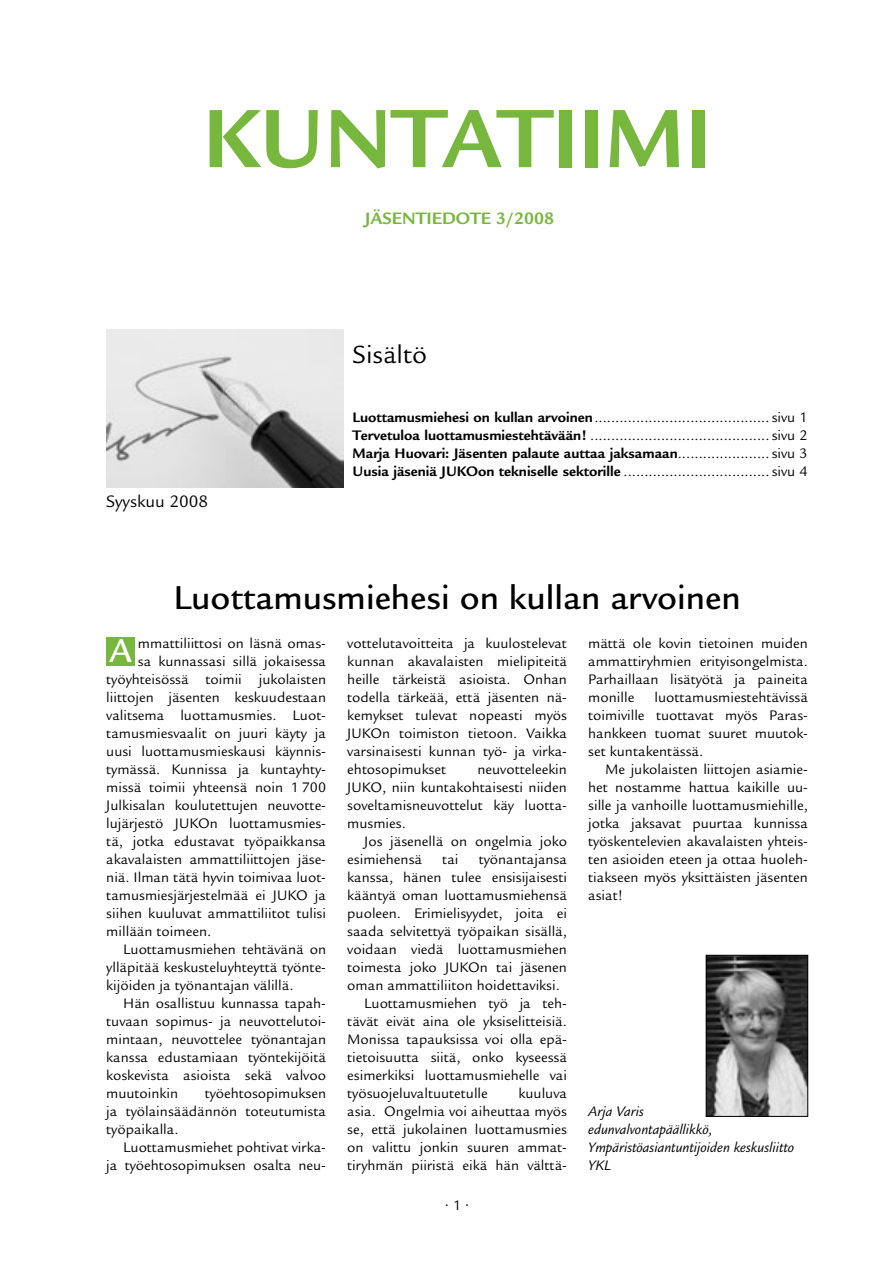
<style>
.page{position:relative;width:893px;height:1263px;background:#fff}
.page>*{position:absolute;margin:0;border:0;box-sizing:border-box;transform-origin:0 0}
.t1{font:700 90px "Legacy Sans";color:#78b73e}
.ots_2{font:500 36px "Legacy Sans";color:#000}
.ots_2-2{font:500 36px "Legacy Sans";color:#fff}
.leipis_10_12_EI_SIS{font:27px "Legacy Sans";color:#000}
.t2{font:700 18px "Legacy Sans";color:#78b73e}
.ingr{font:18px "Legacy Sans";color:#000}
.leipis_10_12{font:15px/18px "Legacy Sans";color:#000;text-align:justify}
.leipis_10_12_ANF_2p{font:15px "Legacy Sans";color:#000}
.leipis_10_12_EI_SIS-2{font:15px "Legacy Sans";color:#000}
.kirjoittaja{font:italic 15px/18px "Legacy Sans";color:#000}
.leipis_10_12_EI_SIS-3{font:700 15px "Legacy Sans";color:#000}
.s1{font-weight:700}
.s2{font-weight:400}
</style>
<div class="page">
<img style="left:106px;top:330px;width:238px;height:157px">
<div style="left:106px;top:637px;width:29px;height:29px;background:#78b73e"></div>
<img style="left:708px;top:957px;width:98px;height:157px">
<div style="left:706px;top:955px;width:102px;height:161px;border:1px solid #000"></div>
<p class="t1" style="left:202px;top:87px;width:511px">KUNTATIIMI</p>
<p class="t2" style="left:365px;top:208px;width:190px">JÄSENTIEDOTE 3/2008</p>
<p class="leipis_10_12_EI_SIS" style="left:352px;top:339px;width:76px">Sisältö</p>
<p class="ingr" style="left:106px;top:491px;width:103px">Syyskuu 2008</p>
<p class="leipis_10_12_EI_SIS-2" style="left:352px;top:408px;width:456px"><span class="s1">Luottamusmiehesi on kullan arvoinen</span> ..........................................sivu 1</p>
<p class="leipis_10_12_EI_SIS-2" style="left:352px;top:426px;width:456px"><span class="s1">Tervetuloa luottamusmiestehtävään!</span> ...........................................sivu 2</p>
<p class="leipis_10_12_EI_SIS-3" style="left:352px;top:444px;width:456px">Marja Huovari: Jäsenten palaute auttaa jaksamaan <span class="s2">......................sivu 3</span></p>
<p class="leipis_10_12_EI_SIS-2" style="left:352px;top:462px;width:456px"><span class="s1">Uusia jäseniä JUKOon tekniselle sektorille</span> ...................................sivu 4</p>
<p class="ots_2" style="left:173px;top:577px;width:569px">Luottamusmiehesi on kullan arvoinen</p>
<p class="leipis_10_12_ANF_2p" style="left:138px;top:635px;width:190px">mmattiliittosi on läsnä omas-</p>
<p class="leipis_10_12_ANF_2p" style="left:138px;top:653px;width:190px">sa kunnassasi sillä jokaisessa</p>
<p class="leipis_10_12_ANF_2p" style="left:106px;top:671px;width:221px">työyhteisössä toimii jukolaisten</p>
<p class="leipis_10_12_ANF_2p" style="left:106px;top:689px;width:221px">liittojen jäsenten keskuudestaan</p>
<p class="leipis_10_12_ANF_2p" style="left:106px;top:707px;width:221px">valitsema luottamusmies. Luot-</p>
<p class="leipis_10_12_ANF_2p" style="left:106px;top:725px;width:221px">tamusmiesvaalit on juuri käyty ja</p>
<p class="leipis_10_12_ANF_2p" style="left:106px;top:743px;width:221px">uusi luottamusmieskausi käynnis-</p>
<p class="leipis_10_12_ANF_2p" style="left:106px;top:761px;width:221px">tymässä. Kunnissa ja kuntayhty-</p>
<p class="leipis_10_12_ANF_2p" style="left:106px;top:779px;width:221px">missä toimii yhteensä noin 1 700</p>
<p class="leipis_10_12_ANF_2p" style="left:106px;top:797px;width:221px">Julkisalan koulutettujen neuvotte-</p>
<p class="leipis_10_12_ANF_2p" style="left:106px;top:815px;width:221px">lujärjestö JUKOn luottamusmies-</p>
<p class="leipis_10_12_ANF_2p" style="left:106px;top:833px;width:221px">tä, jotka edustavat työpaikkansa</p>
<p class="leipis_10_12_ANF_2p" style="left:106px;top:851px;width:221px">akavalaisten ammattiliittojen jäse-</p>
<p class="leipis_10_12_ANF_2p" style="left:106px;top:869px;width:221px">niä. Ilman tätä hyvin toimivaa luot-</p>
<p class="leipis_10_12_ANF_2p" style="left:106px;top:887px;width:221px">tamusmiesjärjestelmää ei JUKO ja</p>
<p class="leipis_10_12_ANF_2p" style="left:106px;top:905px;width:221px">siihen kuuluvat ammattiliitot tulisi</p>
<p class="leipis_10_12_ANF_2p" style="left:106px;top:923px;width:106px">millään toimeen.</p>
<p class="leipis_10_12" style="left:106px;top:940px;width:221px;text-indent:17px">Luottamusmiehen tehtävänä on ylläpitää keskusteluyhteyttä työnte&shy;kijöiden ja työnantajan välillä.</p>
<p class="leipis_10_12" style="left:106px;top:994px;width:221px;text-indent:17px">Hän osallistuu kunnassa tapah&shy;tuvaan sopimus- ja neuvottelutoi&shy;mintaan, neuvottelee työnantajan kanssa edustamiaan työntekijöitä koskevista asioista sekä valvoo muutoinkin</p>
<p class="leipis_10_12" style="left:347px;top:634px;width:221px">vottelutavoitteita ja kuulostelevat kunnan akavalaisten mielipiteitä heille tärkeistä asioista. Onhan todella tärkeää, että jäsenten nä&shy;kemykset tulevat nopeasti myös JUKOn toimiston tietoon. Vaikka varsinaisesti kunnan työ- ja virka&shy;ehtosopimukset</p>
<p class="leipis_10_12" style="left:588px;top:634px;width:221px">mättä ole kovin tietoinen muiden ammattiryhmien erityisongelmista.<br>Parhaillaan lisätyötä ja paineita monille</p>
<p class="ots_2-2" style="left:109px;top:630px;width:24px">A</p>
<p class="leipis_10_12" style="left:588px;top:688px;width:221px;text-indent:66px">luottamusmiestehtävissä toimiville tuottavat myös Paras&shy;hankkeen tuomat suuret muutok&shy;set kuntakentässä.</p>
<p class="leipis_10_12" style="left:588px;top:760px;width:221px;text-indent:17px">Me jukolaisten liittojen asiamie&shy;het nostamme hattua kaikille uu&shy;sille ja vanhoille luottamusmiehille, jotka jaksavat puurtaa kunnissa työskentelevien akavalaisten yhteis&shy;ten asioiden eteen ja ottaa huoleh&shy;tiakseen myös yksittäisten jäsenten asiat!</p>
<p class="leipis_10_12" style="left:347px;top:760px;width:221px;text-indent:130px">neuvotteleekin JUKO, niin kuntakohtaisesti niiden soveltamisneuvottelut käy luotta&shy;musmies.</p>
<p class="leipis_10_12" style="left:347px;top:832px;width:221px;text-indent:17px">Jos jäsenellä on ongelmia joko esimiehensä</p>
<p class="leipis_10_12" style="left:347px;top:850px;width:221px;text-indent:132px">työnantajansa kanssa, hänen tulee ensisijaisesti kääntyä oman luottamusmiehensä puoleen. Erimielisyydet, joita ei saada selvitettyä työpaikan sisällä, voidaan viedä luottamusmiehen toimesta joko JUKOn tai jäsenen oman ammattiliiton hoidettaviksi.</p>
<p class="leipis_10_12" style="left:347px;top:994px;width:221px;text-indent:17px">Luottamusmiehen työ ja teh&shy;tävät eivät aina ole yksiselitteisiä.<br>Monissa tapauksissa voi olla epä&shy;tietoisuutta siitä, onko kyseessä esimerkiksi luottamusmiehelle vai työsuojeluvaltuutetulle</p>
<p class="leipis_10_12" style="left:442px;top:850px;width:18px">tai</p>
<p class="leipis_10_12" style="left:106px;top:1084px;width:221px;text-indent:98px">työehtosopimuksen ja työlainsäädännön toteutumista työpaikalla.</p>
<p class="leipis_10_12" style="left:106px;top:1138px;width:221px;text-align:right">Luottamusmiehet pohtivat virka-<br>ja työehtosopimuksen osalta neu-</p>
<p class="leipis_10_12" style="left:347px;top:1084px;width:221px;text-indent:171px">kuuluva asia. Ongelmia voi aiheuttaa myös se, että jukolainen luottamusmies on valittu jonkin suuren ammat&shy;tiryhmän piiristä eikä hän välttä-</p>
<p class="kirjoittaja" style="left:588px;top:1103px;width:57px">Arja Varis</p>
<p class="kirjoittaja" style="left:588px;top:1121px;width:126px">edunvalvontapäällikkö,</p>
<p class="kirjoittaja" style="left:588px;top:1139px;width:208px">Ympäristöasiantuntijoiden keskusliitto<br>YKL</p>
<p class="leipis_10_12_EI_SIS-2" style="left:445px;top:1196px;width:26px">• 1 •</p>
</div>
